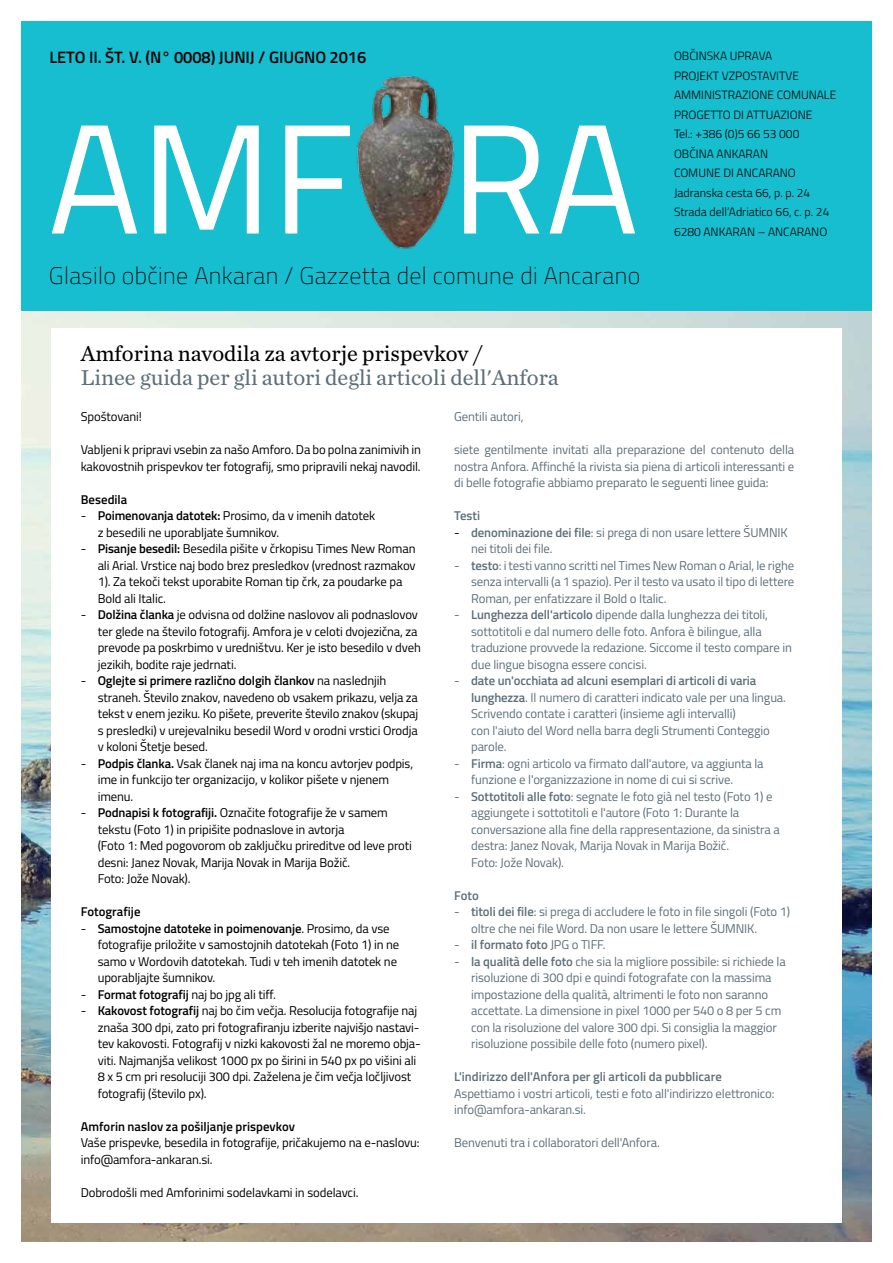
<style>
.page{position:relative;width:893px;height:1263px;background:#fff}
.page>*{position:absolute;margin:0;border:0;box-sizing:border-box;transform-origin:0 0}
.t1{font:156px "Titillium";color:#fff}
.t2{font:100 24px "Titillium";letter-spacing:.015em;color:#000}
.t3{font:22.5px "Chronicle Text G2";color:#5d6f7a}
.t4{font:22.5px "Chronicle Text G2";color:#000}
.t5{font:600 16.5px "Titillium";letter-spacing:-.005em;color:#000}
.t6{font:12.75px/16.5px "Titillium";letter-spacing:-.01em;color:#000}
.t7{font:12.75px/16.5px "Titillium";letter-spacing:-.01em;color:#5d6f7a}
.t8{font:600 12.75px "Titillium";color:#5d6f7a}
.t9{font:600 12.75px "Titillium";color:#000}
.t10{font:300 12px/19.5px "Titillium";color:#000}
.s1{font-weight:600}
.s2{color:#000}
.s3{font-weight:400}
</style>
<div class="page">
<img style="left:22px;top:310px;width:850px;height:931px">
<div style="left:21px;top:21px;width:851px;height:289px;background:#16becf"></div>
<img style="left:356px;top:76px;width:99px;height:173px">
<div style="left:51px;top:328px;width:791px;height:894px;background:#fff"></div>
<p class="t5" style="left:50px;top:45px;width:318px">LETO II. ŠT. V. (N° 0008) JUNIJ / GIUGNO 2016</p>
<h1 class="t1" style="left:48px;top:65px;width:592px">AMF RA</h1>
<h2 class="t2" style="left:49px;top:258px;width:593px">Glasilo občine Ankaran / Gazzetta del comune di Ancarano</h2>
<h3 class="t4" style="left:81px;top:337px;width:403px">Amforina navodila za avtorje prispevkov /</h3>
<h3 class="t3" style="left:81px;top:361px;width:480px">Linee guida per gli autori degli articoli dell'Anfora</h3>
<p class="t10" style="left:674px;top:45px;width:164px">OBČINSKA UPRAVA<br>PROJEKT VZPOSTAVITVE<br>AMMINISTRAZIONE COMUNALE<br>PROGETTO DI ATTUAZIONE<br>Tel.: +386 (0)5 66 53 000<br>OBČINA ANKARAN<br>COMUNE DI ANCARANO<br>Jadranska cesta 66, p. p. 24<br>Strada dell’Adriatico 66, c. p. 24</p>
<p class="t10" style="left:674px;top:221px;width:155px">6280 ANKARAN – ANCARANO</p>
<p class="t6" style="left:81px;top:408px;width:63px">Spoštovani!</p>
<p class="t6" style="left:81px;top:441px;width:342px">Vabljeni k pripravi vsebin za našo Amforo. Da bo polna zanimivih in kakovostnih prispevkov ter fotografij, smo pripravili nekaj navodil.</p>
<p class="t9" style="left:81px;top:490px;width:48px">Besedila</p>
<p class="t6" style="left:98px;top:507px;width:279px;text-indent:-17px">- <span class="s1">Poimenovanja datotek:</span> Prosimo, da v imenih datotek z besedili ne uporabljate šumnikov.</p>
<p class="t6" style="left:98px;top:540px;width:319px;text-indent:-17px">- <span class="s1">Pisanje besedil:</span> Besedila pišite v črkopisu Times New Roman ali Arial. Vrstice naj bodo brez presledkov (vrednost razmakov 1). Za tekoči tekst uporabite Roman tip črk, za poudarke pa Bold ali Italic.</p>
<p class="t6" style="left:98px;top:606px;width:325px;text-indent:-17px">- <span class="s1">Dolžina članka</span> je odvisna od dolžine naslovov ali podnaslovov ter glede na število fotografij. Amfora je v celoti dvojezična, za prevode pa poskrbimo v uredništvu. Ker je isto besedilo v dveh jezikih, bodite raje jedrnati.</p>
<p class="t6" style="left:98px;top:672px;width:322px;text-indent:-17px">- <span class="s1">Oglejte si primere različno dolgih člankov</span> na naslednjih straneh. Število znakov, navedeno ob vsakem prikazu, velja za tekst v enem jeziku. Ko pišete, preverite število znakov (skupaj s presledki) v urejevalniku besedil Word v orodni vrstici Orodja v koloni Štetje besed.</p>
<p class="t6" style="left:98px;top:754px;width:317px;text-indent:-17px">- <span class="s1">Podpis članka.</span> Vsak članek naj ima na koncu avtorjev podpis, ime in funkcijo ter organizacijo, v kolikor pišete v njenem imenu.</p>
<p class="t6" style="left:98px;top:804px;width:316px;text-indent:-17px">- <span class="s1">Podnapisi k fotografiji.</span> Označite fotografije že v samem tekstu (Foto 1) in pripišite podnaslove in avtorja<br>(Foto 1: Med pogovorom ob zaključku prireditve od leve proti desni: Janez Novak, Marija Novak in Marija Božič.<br>Foto: Jože Novak).</p>
<p class="t9" style="left:81px;top:902px;width:61px">Fotografije</p>
<p class="t6" style="left:98px;top:919px;width:303px;text-indent:-17px">- <span class="s1">Samostojne datoteke in poimenovanje</span>. Prosimo, da vse fotografije priložite v samostojnih datotekah (Foto 1) in ne samo v Wordovih datotekah. Tudi v teh imenih datotek ne uporabljajte šumnikov.</p>
<p class="t6" style="left:81px;top:985px;width:197px">- <span class="s1">Format fotografij</span> naj bo jpg ali tiff.</p>
<p class="t6" style="left:98px;top:1002px;width:325px;text-indent:-17px">- <span class="s1">Kakovost fotografij</span> naj bo čim večja. Resolucija fotografije naj znaša 300 dpi, zato pri fotografiranju izberite najvišjo nastavi&shy;tev kakovosti. Fotografij v nizki kakovosti žal ne moremo obja&shy;viti. Najmanjša velikost 1000 px po širini in 540 px po višini ali 8 x 5 cm pri resoluciji 300 dpi. Zaželena je čim večja ločljivost fotografij (število px).</p>
<p class="t9" style="left:81px;top:1117px;width:216px">Amforin naslov za pošiljanje prispevkov</p>
<p class="t6" style="left:81px;top:1134px;width:340px">Vaše prispevke, besedila in fotografije, pričakujemo na e-naslovu: info@amfora-ankaran.si.</p>
<p class="t6" style="left:81px;top:1183px;width:279px">Dobrodošli med Amforinimi sodelavkami in sodelavci.</p>
<p class="t7" style="left:454px;top:408px;width:71px">Gentili autori,</p>
<p class="t7" style="left:454px;top:441px;width:342px;text-align:justify">siete gentilmente invitati alla preparazione del contenuto della nostra Anfora. Affinché la rivista sia piena di articoli interessanti e di belle fotografie abbiamo preparato le seguenti linee guida:</p>
<p class="t8" style="left:454px;top:506px;width:28px">Testi</p>
<p class="t7" style="left:471px;top:523px;width:318px;text-indent:-17px"><span class="s2">-</span> <span class="s1">denominazione dei file</span>: si prega di non usare lettere ŠUMNIK nei titoli dei file.</p>
<p class="t7" style="left:471px;top:556px;width:325px;text-align:justify;text-indent:-17px">- <span class="s1">testo</span>: i testi vanno scritti nel Times New Roman o Arial, le righe senza intervalli (a 1 spazio). Per il testo va usato il tipo di lettere Roman, per enfatizzare il Bold o Italic.</p>
<p class="t7" style="left:471px;top:606px;width:322px;text-indent:-17px">- <span class="s1">Lunghezza dell'articolo</span> dipende dalla lunghezza dei titoli, sottotitoli e dal numero delle foto. Anfora è bilingue, alla traduzione provvede la redazione. Siccome il testo compare in due lingue bisogna essere concisi.</p>
<p class="t7" style="left:471px;top:672px;width:316px;text-indent:-17px">- <span class="s1">date un'occhiata ad alcuni esemplari di articoli di varia lunghezza</span>. Il numero di caratteri indicato vale per una lingua.<br>Scrivendo contate i caratteri (insieme agli intervalli)<br>con l'aiuto del Word nella barra degli Strumenti Conteggio parole.</p>
<p class="t7" style="left:471px;top:754px;width:294px;text-indent:-17px">- <span class="s1">Firma</span>: ogni articolo va firmato dall'autore, va aggiunta la funzione e l'organizzazione in nome di cui si scrive.</p>
<p class="t7" style="left:471px;top:787px;width:310px;text-indent:-17px">- <span class="s1">Sottotitoli alle foto</span>: segnate le foto già nel testo (Foto 1) e aggiungete i sottotitoli e l'autore (Foto 1: Durante la conversazione alla fine della rappresentazione, da sinistra a destra: Janez Novak, Marija Novak in Marija Božič.<br>Foto: Jože Novak).</p>
<p class="t8" style="left:454px;top:885px;width:26px">Foto</p>
<p class="t7" style="left:471px;top:903px;width:321px;text-indent:-17px">- <span class="s1">titoli dei file</span>: si prega di accludere le foto in file singoli (Foto 1) oltre che nei file Word. Da non usare le lettere ŠUMNIK.</p>
<p class="t8" style="left:454px;top:935px;width:153px"><span class="s3">-</span> il formato foto <span class="s3">JPG o TIFF.</span></p>
<p class="t7" style="left:471px;top:952px;width:316px;text-indent:-17px">- <span class="s1">la qualità delle foto</span> che sia la migliore possibile: si richiede la risoluzione di 300 dpi e quindi fotografate con la massima impostazione della qualità, altrimenti le foto non saranno accettate. La dimensione in pixel 1000 per 540 o 8 per 5 cm con la risoluzione del valore 300 dpi. Si consiglia la maggior risoluzione possibile delle foto (numero pixel).</p>
<p class="t8" style="left:454px;top:1067px;width:269px">L'indirizzo dell'Anfora per gli articoli da pubblicare</p>
<p class="t7" style="left:454px;top:1084px;width:322px">Aspettiamo i vostri articoli, testi e foto all'indirizzo elettronico: info@amfora-ankaran.si.</p>
<p class="t7" style="left:454px;top:1134px;width:207px">Benvenuti tra i collaboratori dell'Anfora.</p>
</div>
